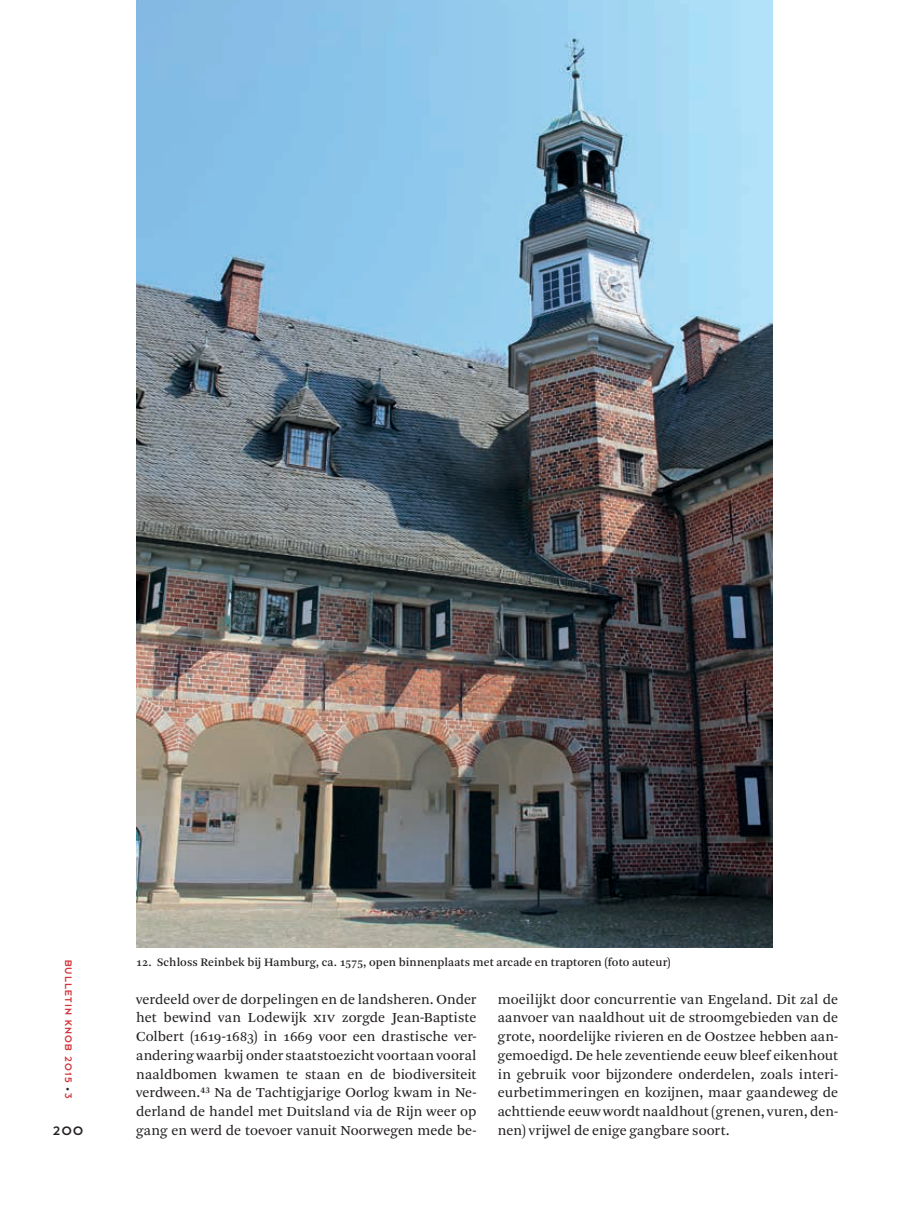
<style>
.page{position:relative;width:902px;height:1212px;background:#fff}
.page>*{position:absolute;margin:0;border:0;box-sizing:border-box;transform-origin:0 0}
.t1{font:14.4px/18.8px "Arnhem Pro Blond";letter-spacing:.005em;color:#231f20;text-align:justify}
.t2{font:13.5px "Dessau Pro";color:#231f20}
.t3{font:12px "Arnhem Pro";letter-spacing:.005em;color:#231f20}
.t4{font:10.5px "Dessau Pro";letter-spacing:.11em;color:#d2343a}
.s1{font-size:8.25px;color:#231f20}
</style>
<div class="page">
<img style="left:136px;top:0;width:636px;height:947px">
<p class="t4" style="left:74px;top:959px;width:141px;rotate:90deg">BULLETIN KNOB 2015 <span class="s1">•</span> 3</p>
<p class="t2" style="left:53px;top:1123px;width:32px">200</p>
<p class="t3" style="left:136px;top:954px;width:536px">12. Schloss Reinbek bij Hamburg, ca. 1575, open binnenplaats met arcade en traptoren (foto auteur)</p>
<p class="t1" style="left:136px;top:990px;width:342px">verdeeld over de dorpelingen en de landsheren. Onder het bewind van Lodewijk xiv zorgde Jean-Baptiste Colbert (1619-1683) in 1669 voor een drastische ver&shy;andering waarbij onder staatstoezicht voortaan vooral naaldbomen kwamen te staan en de biodiversiteit verdween.<sup>43</sup> Na de Tachtigjarige Oorlog kwam in Ne&shy;derland de handel met Duitsland via de Rijn weer op gang en werd de toevoer vanuit Noorwegen mede be-</p>
<p class="t1" style="left:497px;top:990px;width:342px">moeilijkt door concurrentie van Engeland. Dit zal de aanvoer van naaldhout uit de stroomgebieden van de grote, noordelijke rivieren en de Oostzee hebben aan&shy;gemoedigd. De hele zeventiende eeuw bleef eikenhout in gebruik voor bijzondere onderdelen, zoals interi&shy;eurbetimmeringen en kozijnen, maar gaandeweg de achttiende eeuw wordt naaldhout (grenen, vuren, den&shy;nen) vrijwel de enige gangbare soort.</p>
</div>
